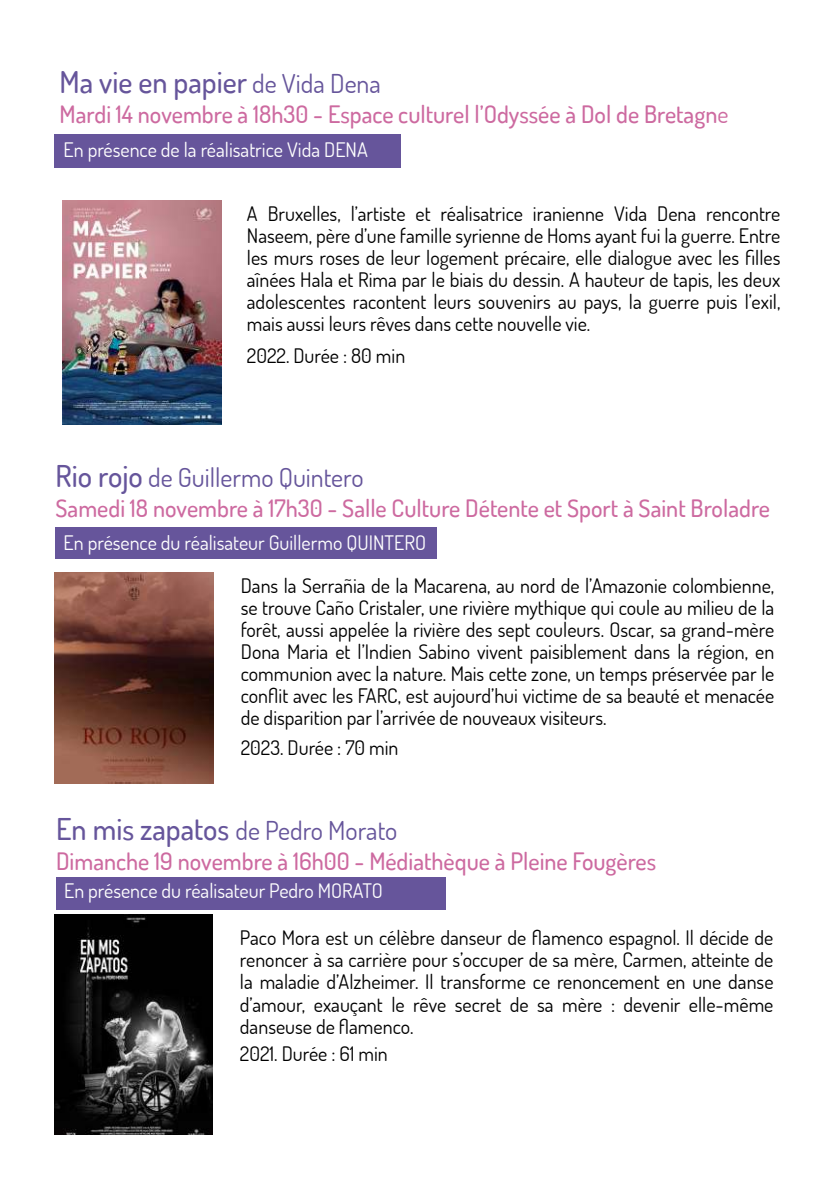
<style>
.page{position:relative;width:840px;height:1191px;background:#fff}
.page>*{position:absolute;margin:0;border:0;box-sizing:border-box;transform-origin:0 0}
.t1{font:500 30px "Dosis";color:#66559b}
.t2{font:26px "Dosis";color:#66559b}
.t3{font:500 24px "Dosis";color:#cd6aa0}
.t4{font:20px/22px "Dosis";color:#000;text-align:justify}
.t5{font:20px "Dosis";color:#fff}
.s1{font-weight:400;font-size:26px}
.s2{font-weight:400}
.s3{font-weight:500;font-size:30px}
</style>
<div class="page">
<div style="left:56px;top:528px;width:380px;height:31px;background:#66559b"></div>
<img style="left:55px;top:573px;width:158px;height:210px">
<div style="left:54px;top:134px;width:346px;height:34px;background:#66559b"></div>
<img style="left:62px;top:200px;width:159px;height:225px">
<div style="left:56px;top:877px;width:390px;height:33px;background:#66559b"></div>
<img style="left:55px;top:915px;width:157px;height:219px">
<h1 class="t1" style="left:60px;top:70px;width:322px">Ma vie en papier <span class="s1">de Vida Dena</span></h1>
<p class="t3" style="left:60px;top:105px;width:670px">Mardi 14 novembre à 18h30 - Espace culturel l’Odyssée à Dol de Bretagn<span class="s2">e</span></p>
<p class="t5" style="left:64px;top:138px;width:305px">En présence de la réalisatrice Vida DENA</p>
<p class="t4" style="left:247px;top:203px;width:534px">A Bruxelles, l’artiste et réalisatrice iranienne Vida Dena rencontre Naseem, père d’une famille syrienne de Homs ayant fui la guerre. Entre les murs roses de leur logement précaire, elle dialogue avec les 昀椀lles aînées Hala et Rima par le biais du dessin. A hauteur de tapis, les deux adolescentes racontent leurs souvenirs au pays, la guerre puis l’exil, mais aussi leurs rêves dans cette nouvelle vie.</p>
<p class="t4" style="left:247px;top:344px;width:160px">2022. Durée : 80 min</p>
<h2 class="t2" style="left:56px;top:462px;width:309px"><span class="s3">Rio rojo</span> de Guillermo Quintero</h2>
<p class="t3" style="left:56px;top:498px;width:715px">Samedi 18 novembre à 17h30 - Salle Culture Détente et Sport à Saint Broladre</p>
<p class="t5" style="left:64px;top:531px;width:364px">En présence du réalisateur Guillermo QUINTERO</p>
<p class="t4" style="left:241px;top:575px;width:534px">Dans la Serrañia de la Macarena, au nord de l’Amazonie colombienne, se trouve Caño Cristaler, une rivière mythique qui coule au milieu de la forêt, aussi appelée la rivière des sept couleurs. Oscar, sa grand-mère Dona Maria et l’Indien Sabino vivent paisiblement dans la région, en communion avec la nature. Mais cette zone, un temps préservée par le con昀氀it avec les FARC, est aujourd’hui victime de sa beauté et menacée de disparition par l’arrivée de nouveaux visiteurs.</p>
<p class="t4" style="left:241px;top:736px;width:159px">2023. Durée : 70 min</p>
<h2 class="t2" style="left:56px;top:815px;width:342px"><span class="s3">En mis zapatos</span> de Pedro Morato</h2>
<p class="t3" style="left:56px;top:852px;width:601px">Dimanche 19 novembre à 16h00 - Médiathèque à Pleine Fougères</p>
<p class="t5" style="left:64px;top:879px;width:320px">En présence du réalisateur Pedro MORATO</p>
<p class="t4" style="left:240px;top:926px;width:534px">Paco Mora est un célèbre danseur de 昀氀amenco espagnol. Il décide de renoncer à sa carrière pour s’occuper de sa mère, Carmen, atteinte de la maladie d’Alzheimer. Il transforme ce renoncement en une danse d’amour, exauçant le rêve secret de sa mère : devenir elle-même danseuse de 昀氀amenco.</p>
<p class="t4" style="left:240px;top:1042px;width:149px">2021. Durée : 61 min</p>
</div>
